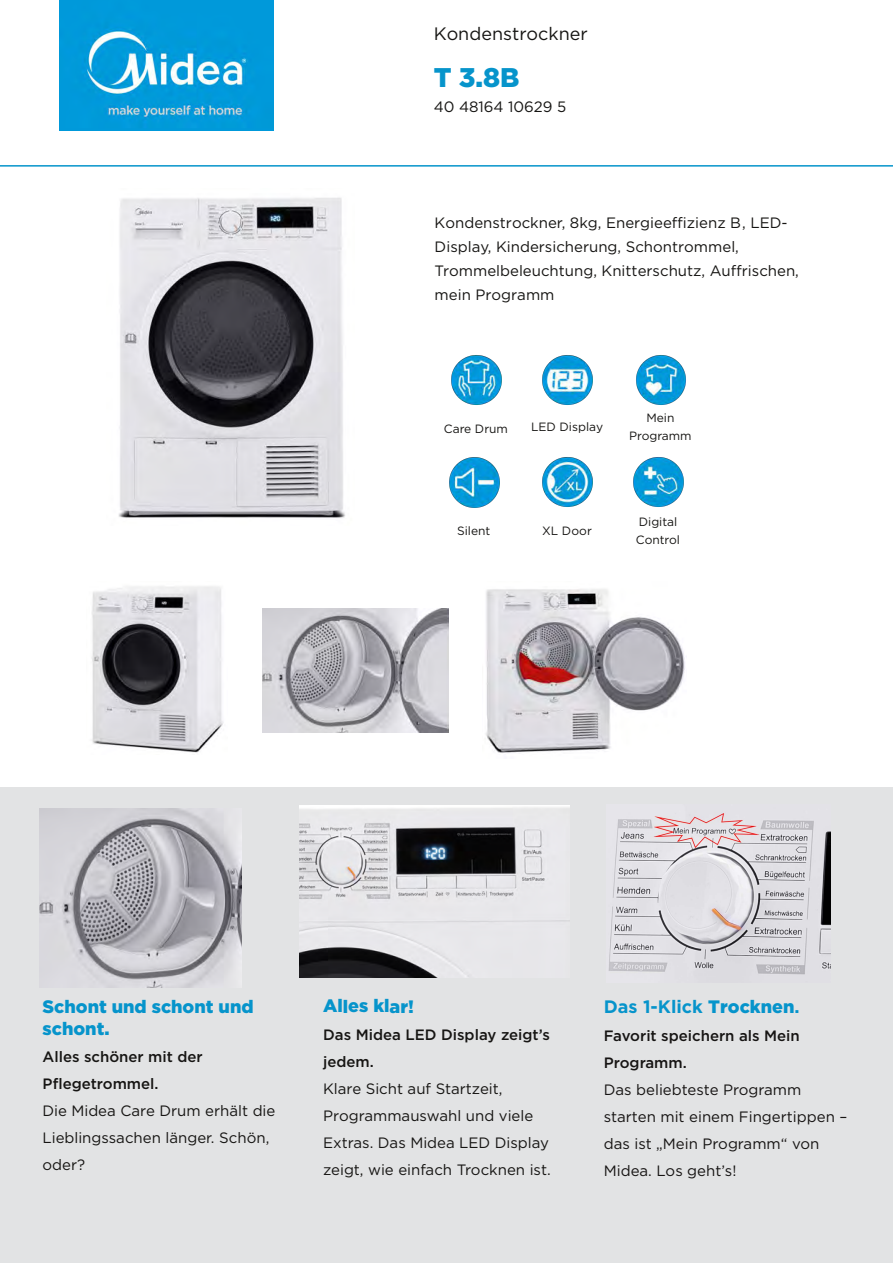
<style>
.page{position:relative;width:893px;height:1263px;background:#fff}
.page>*{position:absolute;margin:0;border:0;box-sizing:border-box;transform-origin:0 0}
.t1{font:900 27px "Gotham";color:#0694cb}
.t2{font:900 18px/22.5px "Gotham";color:#0694cb}
.t3{font:700 18px "Gotham";color:#0694cb}
.t4{font:18px "Gotham";color:#161513}
.t5{font:15px/27px "Gotham";color:#161513}
.t6{font:15px/27px "Gotham";color:#161413}
.t7{font:500 15px/27px "Gotham";color:#161513}
.t8{font:500 15px/27px "Gotham";color:#161413}
.t9{font:12px/18px "Gotham";color:#161513;text-align:center}
.s1{font-weight:900}
</style>
<div class="page">
<img style="left:118px;top:197px;width:227px;height:321px">
<img style="left:91px;top:586px;width:133px;height:167px">
<img style="left:451px;top:355px;width:51px;height:50px">
<img style="left:60px;top:0;width:213px;height:131px">
<hr style="left:0;top:165px;width:893px;height:2px;background:#0694cb">
<div style="left:0;top:787px;width:893px;height:476px;background:#e2e3e4"></div>
<img style="left:40px;top:808px;width:202px;height:179px">
<img style="left:542px;top:355px;width:51px;height:50px">
<img style="left:636px;top:355px;width:50px;height:50px">
<img style="left:542px;top:457px;width:51px;height:50px">
<img style="left:633px;top:457px;width:51px;height:50px">
<img style="left:449px;top:457px;width:51px;height:51px">
<img style="left:263px;top:608px;width:185px;height:124px">
<img style="left:485px;top:589px;width:200px;height:164px">
<img style="left:299px;top:805px;width:271px;height:173px">
<img style="left:609px;top:813px;width:221px;height:162px">
<p class="t4" style="left:434px;top:22px;width:156px">Kondenstrockner</p>
<h1 class="t1" style="left:434px;top:59px;width:87px">T 3.8B</h1>
<p class="t5" style="left:434px;top:93px;width:134px">40 48164 10629 5</p>
<p class="t5" style="left:435px;top:211px;width:366px;line-height:24px">Kondenstrockner, 8kg, Energieeffizienz B , LED-Display, Kindersicherung, Schontrommel, Trommelbeleuchtung, Knitterschutz, Auffrischen, mein Programm</p>
<p class="t9" style="left:444px;top:419px;width:65px">Care Drum</p>
<p class="t9" style="left:531px;top:418px;width:74px">LED Display</p>
<p class="t9" style="left:629px;top:409px;width:64px">Mein<br>Programm</p>
<p class="t9" style="left:457px;top:521px;width:35px">Silent</p>
<p class="t9" style="left:542px;top:521px;width:51px">XL Door</p>
<p class="t9" style="left:636px;top:513px;width:46px;text-align:left">Digital<br>Control</p>
<p class="t2" style="left:43px;top:995px;width:213px">Schont und schont und schont.</p>
<p class="t7" style="left:43px;top:1043px;width:162px">Alles schöner mit der<br>Pflegetrommel.</p>
<p class="t5" style="left:43px;top:1097px;width:234px">Die Midea Care Drum erhält die<br>Lieblingssachen länger. Schön, oder?</p>
<p class="t2" style="left:323px;top:995px;width:92px">Alles klar!</p>
<p class="t7" style="left:323px;top:1020px;width:228px">Das Midea LED Display zeigt’s jedem.</p>
<p class="t5" style="left:323px;top:1074px;width:229px">Klare Sicht auf Startzeit,<br>Programmauswahl und viele<br>Extras. Das Midea LED Display zeigt, wie einfach Trocknen ist.</p>
<p class="t3" style="left:604px;top:995px;width:197px">Das 1-Klick <span class="s1">Trocknen</span>.</p>
<p class="t8" style="left:604px;top:1023px;width:198px">Favorit speichern als Mein<br>Programm.</p>
<p class="t6" style="left:604px;top:1077px;width:245px">Das beliebteste Programm starten mit einem Fingertippen – das ist „Mein Programm“ von<br>Midea. Los geht’s!</p>
</div>
